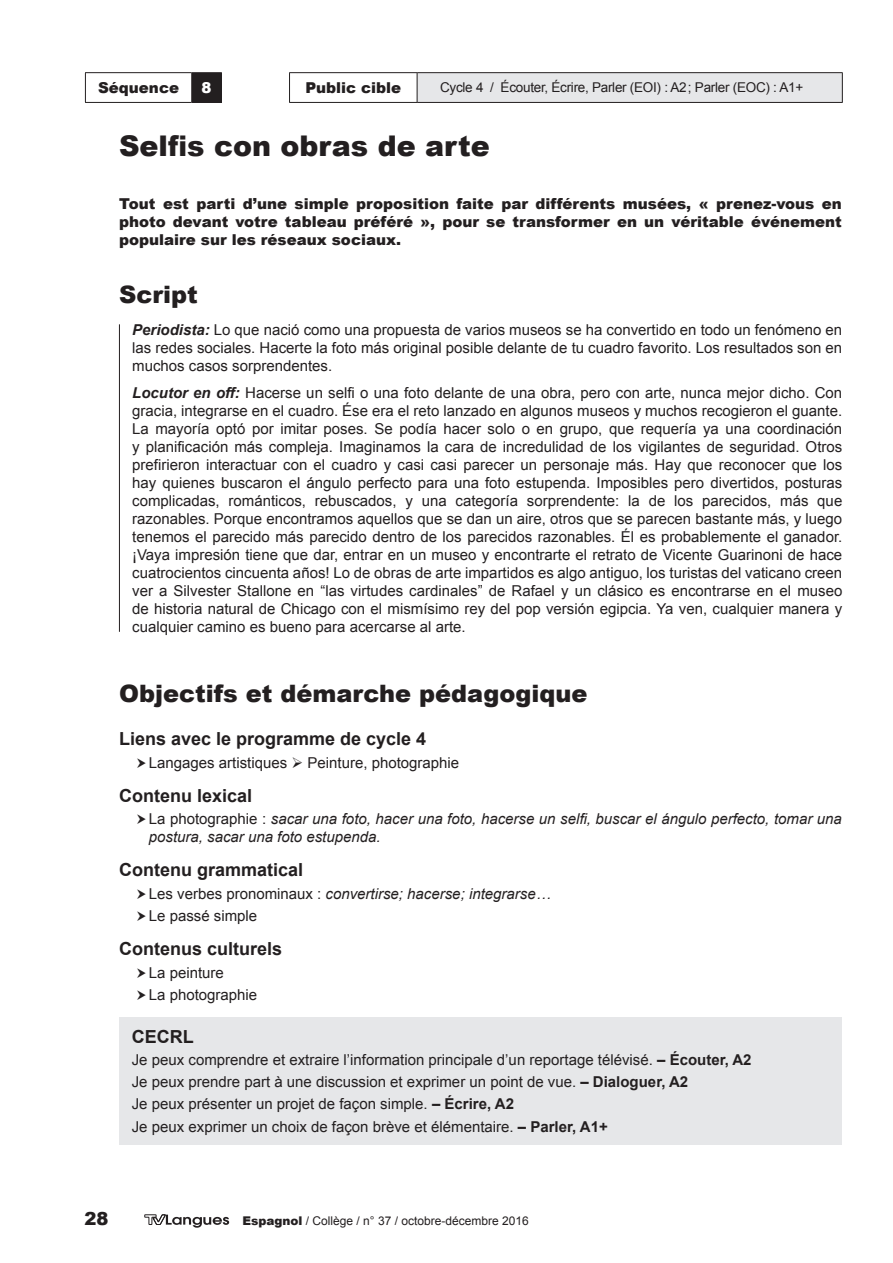
<style>
.page{position:relative;width:893px;height:1263px;background:#fff}
.page>*{position:absolute;margin:0;border:0;box-sizing:border-box;transform-origin:0 0}
.t1{font:900 28.5px "Arial";color:#231f20}
.t2{font:900 24px "Arial";color:#231f20}
.t3{font:700 18px "Arial";color:#231f20}
.t4{font:900 18px "Arial";color:#231f20}
.t5{font:15px/18px "Arial";color:#231f20}
.t6{font:900 15px/18px "Arial";color:#231f20;text-align:justify}
.t7{font:italic 15px/18px "Arial";color:#231f20}
.t8{font:900 15px "Arial";color:#fff}
.t9{font:13.5px "Arial";letter-spacing:-.02em;color:#231f20}
.t10{font:12px "Arial";color:#231f20}
.s1{font-weight:700;font-style:italic}
.s2{font-style:normal}
.s3{font-style:italic}
.s4{font-weight:700}
.s5{font-weight:900}
</style>
<div class="page">
<div style="left:192px;top:73px;width:29px;height:29px;background:#231f20"></div>
<hr style="left:85px;top:72px;width:107px;height:1px;background:#231f20">
<svg style="left:85px;top:73px;width:1px;height:29px"></svg>
<hr style="left:192px;top:72px;width:30px;height:1px;background:#231f20">
<svg style="left:191px;top:73px;width:1px;height:29px"></svg>
<svg style="left:221px;top:73px;width:1px;height:29px"></svg>
<hr style="left:85px;top:102px;width:107px;height:1px;background:#231f20">
<hr style="left:192px;top:102px;width:30px;height:1px;background:#231f20">
<div style="left:417px;top:73px;width:425px;height:29px;background:#e6e7e9"></div>
<hr style="left:289px;top:72px;width:128px;height:1px;background:#231f20">
<svg style="left:289px;top:73px;width:1px;height:29px"></svg>
<hr style="left:417px;top:72px;width:426px;height:1px;background:#231f20">
<svg style="left:417px;top:73px;width:1px;height:29px"></svg>
<svg style="left:842px;top:73px;width:1px;height:29px"></svg>
<hr style="left:289px;top:102px;width:128px;height:1px;background:#231f20">
<hr style="left:417px;top:102px;width:426px;height:1px;background:#231f20">
<hr style="left:119px;top:324px;width:1px;height:308px;background:#231f20">
<div style="left:119px;top:1017px;width:723px;height:127px;background:#e6e7e9"></div>
<svg style="left:144px;top:1214px;width:85px;height:14px"></svg>
<p class="t6" style="left:98px;top:78px;width:82px">Séquence</p>
<p class="t8" style="left:202px;top:77px;width:12px">8</p>
<p class="t6" style="left:305px;top:78px;width:97px">Public cible</p>
<p class="t9" style="left:440px;top:79px;width:365px">Cycle 4 / Écouter, Écrire, Parler (EOI) : A2; Parler (EOC) : A1+</p>
<h1 class="t1" style="left:119px;top:126px;width:372px">Selfis con obras de arte</h1>
<p class="t6" style="left:119px;top:194px;width:724px">Tout est parti d’une simple proposition faite par différents musées, « prenez-vous en photo devant votre tableau préféré », pour se transformer en un véritable événement populaire sur les réseaux sociaux.</p>
<h2 class="t2" style="left:119px;top:277px;width:80px">Script</h2>
<p class="t5" style="left:132px;top:321px;width:712px;text-align:justify"><span class="s1">Periodista:</span> Lo que nació como una propuesta de varios museos se ha convertido en todo un fenómeno en las redes sociales. Hacerte la foto más original posible delante de tu cuadro favorito. Los resultados son en muchos casos sorprendentes.</p>
<p class="t5" style="left:132px;top:384px;width:712px;text-align:justify"><span class="s1">Locutor en off:</span> Hacerse un selfi o una foto delante de una obra, pero con arte, nunca mejor dicho. Con gracia, integrarse en el cuadro. Ése era el reto lanzado en algunos museos y muchos recogieron el guante.<br>La mayoría optó por imitar poses. Se podía hacer solo o en grupo, que requería ya una coordinación y planificación más compleja. Imaginamos la cara de incredulidad de los vigilantes de seguridad. Otros prefirieron interactuar con el cuadro y casi casi parecer un personaje más. Hay que reconocer que los hay quienes buscaron el ángulo perfecto para una foto estupenda. Imposibles pero divertidos, posturas complicadas, románticos, rebuscados, y una categoría sorprendente: la de los parecidos, más que razonables. Porque encontramos aquellos que se dan un aire, otros que se parecen bastante más, y luego tenemos el parecido más parecido dentro de los parecidos razonables. Él es probablemente el ganador. ¡Vaya impresión tiene que dar, entrar en un museo y encontrarte el retrato de Vicente Guarinoni de hace cuatrocientos cincuenta años! Lo de obras de arte impartidos es algo antiguo, los turistas del vaticano creen ver a Silvester Stallone en “las virtudes cardinales” de Rafael y un clásico es encontrarse en el museo de historia natural de Chicago con el mismísimo rey del pop versión egipcia. Ya ven, cualquier manera y cualquier camino es bueno para acercarse al arte.</p>
<h2 class="t2" style="left:119px;top:676px;width:470px">Objectifs et démarche pédagogique</h2>
<p class="t3" style="left:119px;top:727px;width:309px">Liens avec le programme de cycle 4</p>
<p class="t5" style="left:149px;top:753px;width:312px">Langages artistiques ➢ Peinture, photographie</p>
<p class="t3" style="left:119px;top:783px;width:135px">Contenu lexical</p>
<p class="t7" style="left:149px;top:810px;width:695px"><span class="s2">La photographie :</span> sacar una foto, hacer una foto, hacerse un selfi, buscar el ángulo perfecto, tomar una postura, sacar una foto estupenda.</p>
<p class="t3" style="left:119px;top:858px;width:186px">Contenu grammatical</p>
<p class="t5" style="left:149px;top:882px;width:403px;line-height:22.2px">Les verbes pronominaux : <span class="s3">convertirse; hacerse; integrarse…<br></span>Le passé simple</p>
<p class="t3" style="left:119px;top:937px;width:165px">Contenus culturels</p>
<p class="t5" style="left:149px;top:961px;width:110px;line-height:22.2px">La peinture<br>La photographie</p>
<p class="t3" style="left:132px;top:1024px;width:63px">CECRL</p>
<p class="t5" style="left:132px;top:1049px;width:621px;line-height:22.2px">Je peux comprendre et extraire l’information principale d’un reportage télévisé. <span class="s4">– Écouter, A2<br></span>Je peux prendre part à une discussion et exprimer un point de vue. <span class="s4">– Dialoguer, A2<br></span>Je peux présenter un projet de façon simple. <span class="s4">– Écrire, A2<br></span>Je peux exprimer un choix de façon brève et élémentaire. <span class="s4">– Parler, A1+</span></p>
<p class="t4" style="left:85px;top:1205px;width:26px">28</p>
<p class="t10" style="left:242px;top:1213px;width:288px"><span class="s5">Espagnol</span> / Collège / n° 37 / octobre-décembre 2016</p>
</div>
